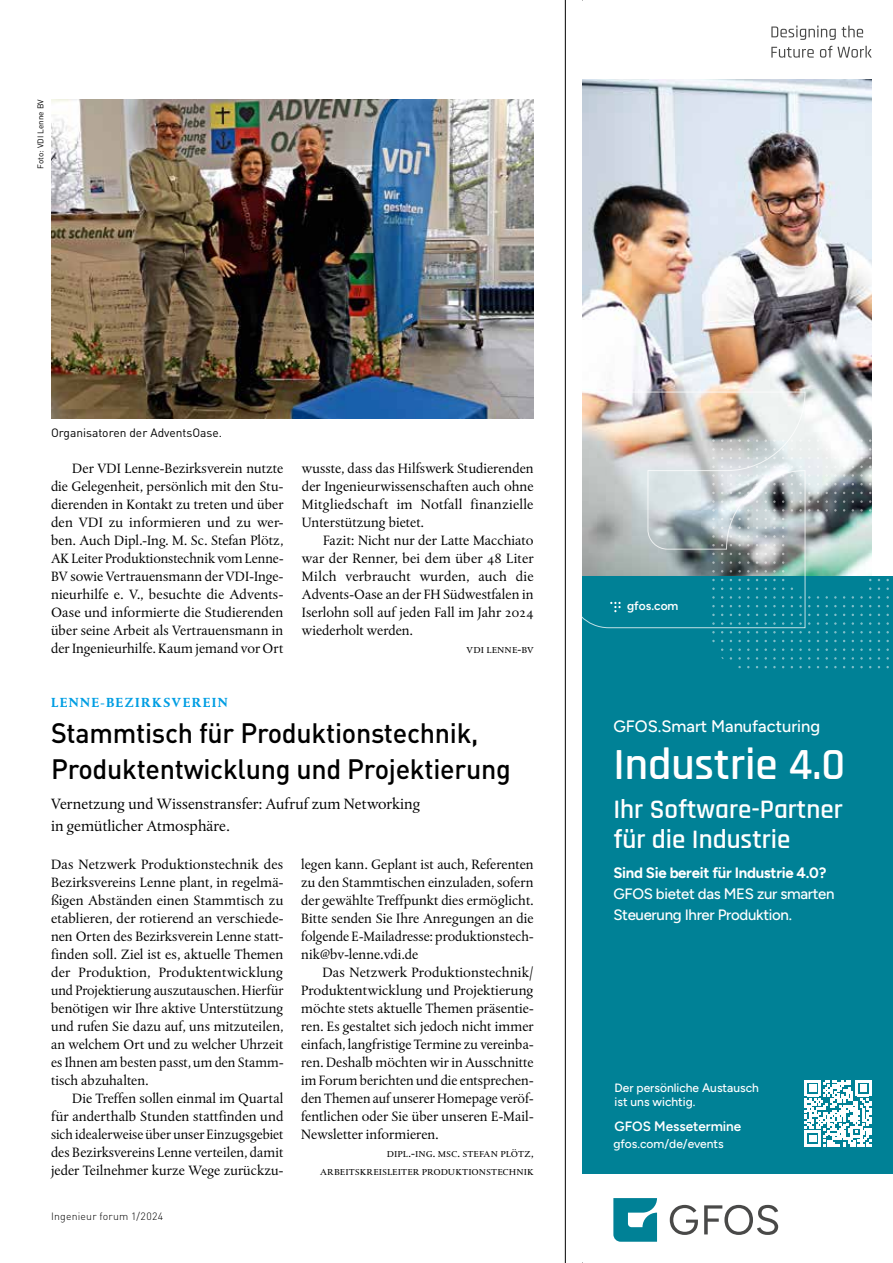
<style>
.page{position:relative;width:893px;height:1263px;background:#fff}
.page>*{position:absolute;margin:0;border:0;box-sizing:border-box;transform-origin:0 0}
.t1{font:600 45px "Rajdhani";color:#fff}
.t2{font:500 27.75px/36px "DINOT";letter-spacing:-.01em;color:#000}
.t3{font:600 27px/30px "Rajdhani";color:#fff}
.t4{font:300 16.5px "Figtree";color:#fff}
.t5{font:15.75px/22.5px "DTL Albertina ST";color:#000}
.t6{font:300 15px/21px "Figtree";letter-spacing:-.02em;color:#fff}
.t7{font:14.25px/18px "DTL Albertina ST";color:#000;text-align:justify}
.t8{font:700 13.5px "DTL Albertina T";letter-spacing:.09em;color:#009ee3}
.t9{font:300 13.5px "Figtree";color:#fff}
.t10{font:12px/18px "DTL Albertina T Caps";letter-spacing:.005em;color:#000;text-align:right}
.t11{font:300 12px/13.6px "Figtree";color:#fff}
.t12{font:12px "DINOT";color:#000}
.t13{font:300 10.5px "DINOT";letter-spacing:.02em;color:#000}
.t14{font:8.25px "DINOT";color:#000}
</style>
<div class="page">
<img style="left:51px;top:99px;width:483px;height:320px">
<img style="left:583px;top:80px;width:289px;height:496px">
<div style="left:583px;top:576px;width:310px;height:598px;background:#008196"></div>
<img style="left:583px;top:391px;width:223px;height:237px">
<svg style="left:613px;top:1198px;width:44px;height:44px;background:#2d97a8"></svg>
<svg style="left:670px;top:1205px;width:28px;height:30px"></svg>
<svg style="left:704px;top:1205px;width:49px;height:30px"></svg>
<svg style="left:757px;top:1205px;width:21px;height:30px"></svg>
<svg style="left:771px;top:46px;width:101px;height:12px"></svg>
<svg style="left:771px;top:26px;width:92px;height:14px"></svg>
<svg style="left:610px;top:602px;width:11px;height:10px"></svg>
<svg style="left:805px;top:1080px;width:20px;height:67px"></svg>
<svg style="left:825px;top:1080px;width:28px;height:67px"></svg>
<svg style="left:853px;top:1080px;width:18px;height:67px"></svg>
<hr style="left:565px;top:0;width:1px;height:1263px;background:#000">
<p class="t14" style="left:35px;top:169px;width:71px;rotate:-90deg">Foto: VDI Lenne BV</p>
<p class="t12" style="left:51px;top:425px;width:173px">Organisatoren der AdventsOase.</p>
<p class="t7" style="left:51px;top:459px;width:234px;text-indent:21px">Der VDI Lenne-Bezirksverein nutzte die Gelegenheit, persönlich mit den Stu&shy;dierenden in Kontakt zu treten und über den VDI zu informieren und zu wer&shy;ben. Auch Dipl.-Ing. M. Sc. Stefan Plötz, AK Leiter Produktionstechnik vom Lenne-BV sowie Vertrauensmann der VDI-Inge&shy;nieurhilfe e. V., besuchte die Advents-Oase und informierte die Studierenden über seine Arbeit als Vertrauensmann in der Ingenieurhilfe. Kaum jemand vor Ort</p>
<p class="t7" style="left:302px;top:459px;width:233px">wusste, dass das Hilfswerk Studierenden der Ingenieurwissenschaften auch ohne Mitgliedschaft im Notfall finanzielle Unterstützung bietet.</p>
<p class="t7" style="left:302px;top:531px;width:233px;text-indent:21px">Fazit: Nicht nur der Latte Macchiato war der Renner, bei dem über 48 Liter Milch verbraucht wurden, auch die Advents-Oase an der FH Südwestfalen in Iserlohn soll auf jeden Fall im Jahr 2024 wiederholt werden.</p>
<p class="t10" style="left:467px;top:640px;width:69px">vdi lenne-bv</p>
<p class="t8" style="left:51px;top:693px;width:178px">LENNE-BEZIRKSVEREIN</p>
<h2 class="t2" style="left:51px;top:714px;width:461px">Stammtisch für Produktionstechnik,<br>Produktentwicklung und Projektierung</h2>
<p class="t5" style="left:51px;top:792px;width:371px">Vernetzung und Wissenstransfer: Aufruf zum Networking in gemütlicher Atmosphäre.</p>
<p class="t7" style="left:51px;top:855px;width:234px">Das Netzwerk Produktionstechnik des Bezirksvereins Lenne plant, in regelmä&shy;ßigen Abständen einen Stammtisch zu etablieren, der rotierend an verschiede&shy;nen Orten des Bezirksverein Lenne statt&shy;finden soll. Ziel ist es, aktuelle Themen der Produktion, Produktentwicklung und Projektierung auszutauschen. Hierfür benötigen wir Ihre aktive Unterstützung und rufen Sie dazu auf, uns mitzuteilen, an welchem Ort und zu welcher Uhrzeit es Ihnen am besten passt, um den Stamm&shy;tisch abzuhalten.</p>
<p class="t7" style="left:51px;top:1089px;width:234px;text-indent:21px">Die Treffen sollen einmal im Quartal für anderthalb Stunden stattfinden und sich idealerweise über unser Einzugsgebiet des Bezirksvereins Lenne verteilen, damit jeder Teilnehmer kurze Wege zurückzu-</p>
<p class="t13" style="left:51px;top:1210px;width:114px">Ingenieur forum 1/2024</p>
<p class="t7" style="left:301px;top:855px;width:234px">legen kann. Geplant ist auch, Referenten zu den Stammtischen einzuladen, sofern der gewählte Treffpunkt dies ermöglicht.<br>Bitte senden Sie Ihre Anregungen an die folgende E-Mailadresse: produktionstech&shy;nik@bv-lenne.vdi.de</p>
<p class="t7" style="left:301px;top:963px;width:234px;text-indent:21px">Das Netzwerk Produktionstechnik/ Produktentwicklung und Projektierung möchte stets aktuelle Themen präsentie&shy;ren. Es gestaltet sich jedoch nicht immer einfach, langfristige Termine zu vereinba&shy;ren. Deshalb möchten wir in Ausschnitte im Forum berichten und die entsprechen&shy;den Themen auf unserer Homepage veröf&shy;fentlichen oder Sie über unseren E-Mail-Newsletter informieren.</p>
<p class="t10" style="left:320px;top:1144px;width:215px">dipl.-ing. msc. stefan plötz, arbeitskreisleiter produktionstechnik</p>
<p class="t11" style="left:627px;top:599px;width:53px">gfos.com</p>
<p class="t4" style="left:613px;top:717px;width:208px">GFOS.Smart Manufacturing</p>
<h1 class="t1" style="left:613px;top:738px;width:233px">Industrie 4.0</h1>
<h3 class="t3" style="left:613px;top:795px;width:231px">Ihr Software-Partner für die Industrie</h3>
<p class="t6" style="left:613px;top:863px;width:223px">Sind Sie bereit für Industrie 4.0?<br>GFOS bietet das MES zur smarten<br>Steuerung Ihrer Produktion.</p>
<p class="t11" style="left:615px;top:1081px;width:146px">Der persönliche Austausch ist uns wichtig.</p>
<p class="t9" style="left:615px;top:1118px;width:128px">GFOS Messetermine</p>
<p class="t11" style="left:613px;top:1137px;width:112px">gfos.com/de/events</p>
</div>
